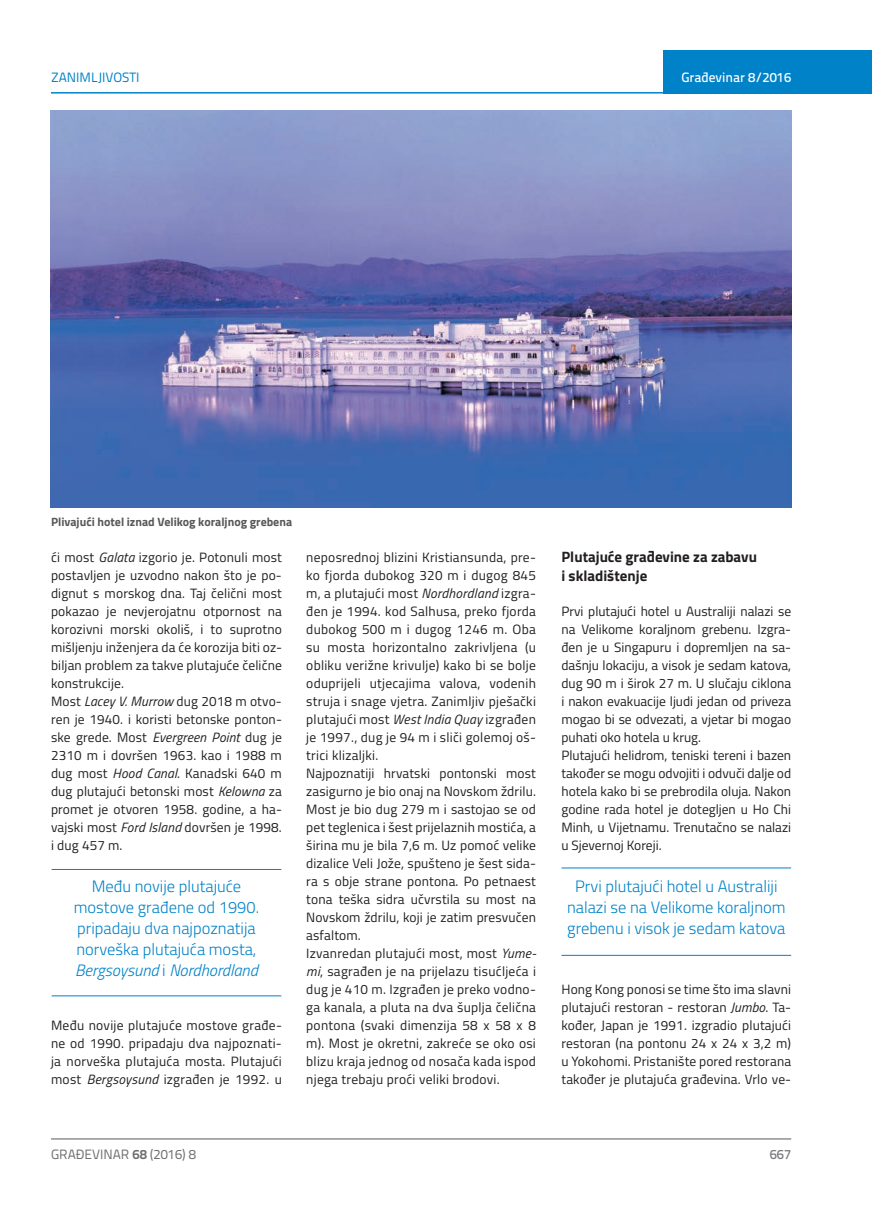
<style>
.page{position:relative;width:872px;height:1212px;background:#fff}
.page>*{position:absolute;margin:0;border:0;box-sizing:border-box;transform-origin:0 0}
.t1{font:300 16.5px/21px "Titillium";color:#0082c8;text-align:center}
.t2{font:700 15px/19.5px "Titillium";color:#231f20}
.t3{font:13.5px/18px "Titillium";letter-spacing:.01em;color:#231f20}
.t4{font:13.5px "Titillium Text 22 L";color:#6c6d70}
.t5{font:500 13.5px "Titillium Text 22 L";color:#fff}
.t6{font:13.5px "Titillium Text 22 L";color:#0082c8}
.t7{font:500 13.5px "Titillium Text 22 L";color:#787a7d}
.t8{font:700 12px "Titillium";color:#57585a}
.s1{font-style:italic}
.s2{font-weight:700}
</style>
<div class="page">
<hr style="left:51px;top:1139px;width:740px;height:1px;background:#57585a">
<div style="left:663px;top:50px;width:209px;height:44px;background:#0082c8"></div>
<hr style="left:51px;top:92px;width:821px;height:2px;background:#0082c8">
<hr style="left:52px;top:869px;width:229px;height:1px;background:#0082c8">
<hr style="left:52px;top:995px;width:229px;height:1px;background:#0082c8">
<hr style="left:561px;top:868px;width:230px;height:1px;background:#0082c8">
<hr style="left:561px;top:955px;width:230px;height:1px;background:#0082c8">
<img style="left:51px;top:111px;width:740px;height:396px">
<p class="t6" style="left:51px;top:68px;width:90px">ZANIMLJIVOSTI</p>
<p class="t5" style="left:681px;top:67px;width:111px">Građevinar 8/2016</p>
<p class="t8" style="left:51px;top:512px;width:242px">Plivajući hotel iznad Velikog koraljnog grebena</p>
<p class="t3" style="left:51px;top:547px;width:232px">ći most <span class="s1">Galata</span> izgorio je. Potonuli most postavljen je uzvodno nakon što je po&shy;dignut s morskog dna. Taj čelični most pokazao je nevjerojatnu otpornost na korozivni morski okoliš, i to suprotno mišljenju inženjera da će korozija biti oz&shy;biljan problem za takve plutajuće čelične konstrukcije.<br>Most <span class="s1">Lacey V. Murrow</span> dug 2018 m otvo&shy;ren je 1940. i koristi betonske ponton&shy;ske grede. Most <span class="s1">Evergreen Point</span> dug je 2310 m i dovršen 1963. kao i 1988 m dug most <span class="s1">Hood Canal</span>. Kanadski 640 m dug plutajući betonski most <span class="s1">Kelowna</span> za promet je otvoren 1958. godine, a ha&shy;vajski most <span class="s1">Ford Island</span> dovršen je 1998. i dug 457 m.</p>
<p class="t1" style="left:74px;top:875px;width:187px">Među novije plutajuće mostove građene od 1990. pripadaju dva najpoznatija norveška plutajuća mosta,<br><span class="s1">Bergsoysund</span> i <span class="s1">Nordhordland</span></p>
<p class="t3" style="left:51px;top:1016px;width:232px;text-align:justify">Među novije plutajuće mostove građe&shy;ne od 1990. pripadaju dva najpoznati&shy;ja norveška plutajuća mosta. Plutajući most <span class="s1">Bergsoysund</span> izgrađen je 1992. u</p>
<p class="t3" style="left:306px;top:547px;width:231px">neposrednoj blizini Kristiansunda, pre&shy;ko fjorda dubokog 320 m i dugog 845 m, a plutajući most <span class="s1">Nordhordland</span> izgra&shy;đen je 1994. kod Salhusa, preko fjorda dubokog 500 m i dugog 1246 m. Oba su mosta horizontalno zakrivljena (u obliku verižne krivulje) kako bi se bolje oduprijeli utjecajima valova, vodenih struja i snage vjetra. Zanimljiv pješački plutajući most <span class="s1">West India Quay</span> izgrađen je 1997., dug je 94 m i sliči golemoj oš&shy;trici klizaljki.<br>Najpoznatiji hrvatski pontonski most zasigurno je bio onaj na Novskom ždrilu.<br>Most je bio dug 279 m i sastojao se od pet teglenica i šest prijelaznih mostića, a širina mu je bila 7,6 m. Uz pomoć velike dizalice Veli Jože, spušteno je šest sida&shy;ra s obje strane pontona. Po petnaest tona teška sidra učvrstila su most na Novskom ždrilu, koji je zatim presvučen asfaltom.<br>Izvanredan plutajući most, most <span class="s1">Yume&shy;mi</span>, sagrađen je na prijelazu tisućljeća i dug je 410 m. Izgrađen je preko vodno&shy;ga kanala, a pluta na dva šuplja čelična pontona (svaki dimenzija 58 x 58 x 8 m). Most je okretni, zakreće se oko osi blizu kraja jednog od nosača kada ispod njega trebaju proći veliki brodovi.</p>
<p class="t2" style="left:561px;top:546px;width:197px">Plutajuće građevine za zabavu i skladištenje</p>
<p class="t3" style="left:561px;top:601px;width:231px">Prvi plutajući hotel u Australiji nalazi se na Velikome koraljnom grebenu. Izgra&shy;đen je u Singapuru i dopremljen na sa&shy;dašnju lokaciju, a visok je sedam katova, dug 90 m i širok 27 m. U slučaju ciklona i nakon evakuacije ljudi jedan od priveza mogao bi se odvezati, a vjetar bi mogao puhati oko hotela u krug.<br>Plutajući helidrom, teniski tereni i bazen također se mogu odvojiti i odvuči dalje od hotela kako bi se prebrodila oluja. Nakon godine rada hotel je dotegljen u Ho Chi Minh, u Vijetnamu. Trenutačno se nalazi u Sjevernoj Koreji.</p>
<p class="t1" style="left:567px;top:875px;width:220px">Prvi plutajući hotel u Australiji nalazi se na Velikome koraljnom grebenu i visok je sedam katova</p>
<p class="t3" style="left:561px;top:980px;width:231px;text-align:justify">Hong Kong ponosi se time što ima slavni plutajući restoran - restoran <span class="s1">Jumbo</span>. Ta&shy;kođer, Japan je 1991. izgradio plutajući restoran (na pontonu 24 x 24 x 3,2 m) u Yokohomi. Pristanište pored restorana također je plutajuća građevina. Vrlo ve-</p>
<p class="t4" style="left:51px;top:1144px;width:146px">GRAĐEVINAR <span class="s2">68</span> (2016) 8</p>
<p class="t7" style="left:769px;top:1144px;width:23px">667</p>
</div>
